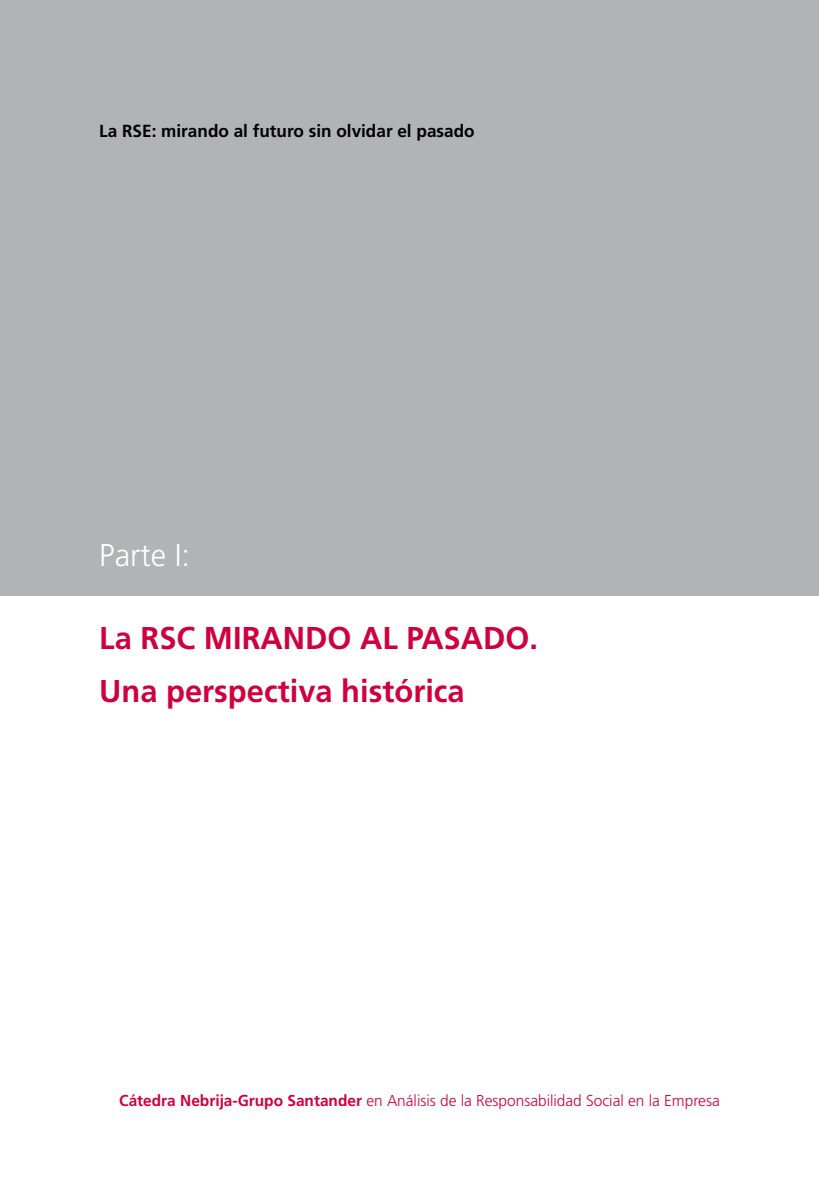
<style>
.page{position:relative;width:819px;height:1191px;background:#fff}
.page>*{position:absolute;margin:0;border:0;box-sizing:border-box;transform-origin:0 0}
.t1{font:700 31.5px/52.9px "Frutiger LT";color:#cf003d}
.t2{font:300 31.5px "Frutiger LT";color:#fff}
.t3{font:700 17.5px "Frutiger LT";color:#000}
.t4{font:300 15.75px "Frutiger LT";color:#cf003d}
.s1{font-weight:700}
</style>
<div class="page">
<div style="left:0;top:0;width:819px;height:595px;background:#b1b3b4"></div>
<p class="t3" style="left:99px;top:121px;width:377px">La RSE: mirando al futuro sin olvidar el pasado</p>
<h1 class="t2" style="left:99px;top:537px;width:92px">Parte I:</h1>
<h1 class="t1" style="left:99px;top:611px;width:440px">La RSC MIRANDO AL PASADO.<br>Una perspectiva histórica</h1>
<p class="t4" style="left:119px;top:1091px;width:602px"><span class="s1">Cátedra Nebrija-Grupo Santander</span> en Análisis de la Responsabilidad Social en la Empresa</p>
</div>
